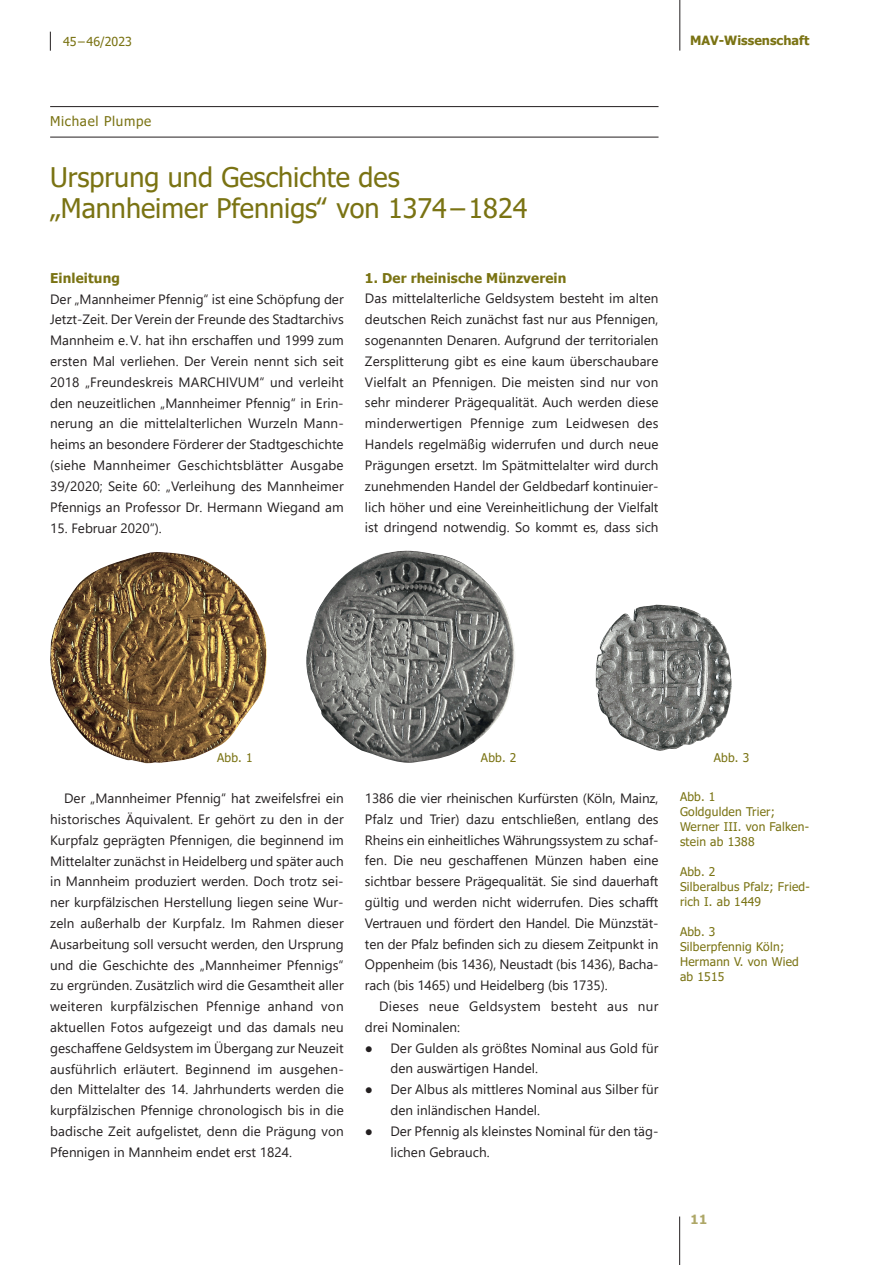
<style>
.page{position:relative;width:893px;height:1265px;background:#fff}
.page>*{position:absolute;margin:0;border:0;box-sizing:border-box;transform-origin:0 0}
.t1{font:27px/31.5px "Tahoma";color:#7a7313}
.t2{font:13.5px/20.9px "Segoe UI";color:#231f20;text-align:justify}
.t3{font:13.5px/20.9px "Segoe UI";letter-spacing:.025em;color:#231f20}
.t4{font:700 13.5px "Tahoma";letter-spacing:.01em;color:#7a7313}
.t5{font:13.5px "Tahoma";letter-spacing:.05em;color:#7a7313}
.t6{font:700 12.75px "Tahoma";color:#7a7313}
.t7{font:700 12.75px "Tahoma";color:#aea767}
.t8{font:12.45px "Tahoma";color:#7a7313}
.t9{font:12px/15px "Tahoma";letter-spacing:.02em;color:#7a7313}
</style>
<div class="page">
<hr style="left:679px;top:1216px;width:1px;height:49px;background:#231f20">
<svg style="left:50px;top:32px;width:1px;height:19px"></svg>
<hr style="left:679px;top:0;width:1px;height:51px;background:#231f20">
<img style="left:50px;top:552px;width:216px;height:211px">
<img style="left:306px;top:551px;width:209px;height:212px">
<img style="left:595px;top:604px;width:137px;height:147px">
<hr style="left:50px;top:106px;width:608px;height:1px;background:#231f20">
<hr style="left:50px;top:137px;width:608px;height:1px;background:#231f20">
<p class="t8" style="left:63px;top:33px;width:70px">45 – 46/2023</p>
<p class="t6" style="left:690px;top:31px;width:121px">MAV-Wissenschaft</p>
<p class="t5" style="left:50px;top:112px;width:103px">Michael Plumpe</p>
<h1 class="t1" style="left:50px;top:163px;width:479px">Ursprung und Geschichte des „Mannheimer Pfennigs‟ von 1374 – 1824</h1>
<p class="t4" style="left:50px;top:268px;width:71px">Einleitung</p>
<p class="t2" style="left:50px;top:287px;width:295px">Der „Mannheimer Pfennig“ ist eine Schöpfung der Jetzt-Zeit. Der Verein der Freunde des Stadtarchivs Mannheim e. V. hat ihn erschaffen und 1999 zum ersten Mal verliehen. Der Verein nennt sich seit 2018 „Freundeskreis MARCHIVUM“ und verleiht den neuzeitlichen „Mannheimer Pfennig“ in Erin&shy;nerung an die mittelalterlichen Wurzeln Mann&shy;heims an besondere Förderer der Stadtgeschichte (siehe Mannheimer Geschichtsblätter Ausgabe 39/2020; Seite 60: „Verleihung des Mannheimer Pfennigs an Professor Dr. Hermann Wiegand am</p>
<p class="t2" style="left:50px;top:516px;width:113px">15. Februar 2020“).</p>
<p class="t4" style="left:365px;top:268px;width:203px">1. Der rheinische Münzverein</p>
<p class="t2" style="left:365px;top:287px;width:295px">Das mittelalterliche Geldsystem besteht im alten deutschen Reich zunächst fast nur aus Pfennigen, sogenannten Denaren. Aufgrund der territorialen Zersplitterung gibt es eine kaum überschaubare Vielfalt an Pfennigen. Die meisten sind nur von sehr minderer Prägequalität. Auch werden diese minderwertigen Pfennige zum Leidwesen des Handels regelmäßig widerrufen und durch neue Prägungen ersetzt. Im Spätmittelalter wird durch zunehmenden Handel der Geldbedarf kontinuier&shy;lich höher und eine Vereinheitlichung der Vielfalt ist dringend notwendig. So kommt es, dass sich</p>
<p class="t9" style="left:217px;top:751px;width:37px">Abb. 1</p>
<p class="t9" style="left:481px;top:751px;width:37px">Abb. 2</p>
<p class="t9" style="left:713px;top:751px;width:37px">Abb. 3</p>
<p class="t2" style="left:50px;top:786px;width:295px;text-indent:14px">Der „Mannheimer Pfennig“ hat zweifelsfrei ein historisches Äquivalent. Er gehört zu den in der Kurpfalz geprägten Pfennigen, die beginnend im Mittelalter zunächst in Heidelberg und später auch in Mannheim produziert werden. Doch trotz sei&shy;ner kurpfälzischen Herstellung liegen seine Wur&shy;zeln außerhalb der Kurpfalz. Im Rahmen dieser Ausarbeitung soll versucht werden, den Ursprung und die Geschichte des „Mannheimer Pfennigs“ zu ergründen. Zusätzlich wird die Gesamtheit aller weiteren kurpfälzischen Pfennige anhand von aktuellen Fotos aufgezeigt und das damals neu geschaffene Geldsystem im Übergang zur Neuzeit ausführlich erläutert. Beginnend im ausgehen&shy;den Mittelalter des 14. Jahrhunderts werden die kurpfälzischen Pfennige chronologisch bis in die badische Zeit aufgelistet, denn die Prägung von Pfennigen in Mannheim endet erst 1824.</p>
<p class="t2" style="left:365px;top:786px;width:295px">1386 die vier rheinischen Kurfürsten (Köln, Mainz, Pfalz und Trier) dazu entschließen, entlang des Rheins ein einheitliches Währungssystem zu schaf&shy;fen. Die neu geschaffenen Münzen haben eine sichtbar bessere Prägequalität. Sie sind dauerhaft gültig und werden nicht widerrufen. Dies schafft Vertrauen und fördert den Handel. Die Münzstät&shy;ten der Pfalz befinden sich zu diesem Zeitpunkt in Oppenheim (bis 1436), Neustadt (bis 1436), Bacha&shy;rach (bis 1465) und Heidelberg (bis 1735).</p>
<p class="t3" style="left:365px;top:994px;width:295px;text-indent:14px">Dieses neue Geldsystem besteht aus nur drei Nominalen:</p>
<p class="t2" style="left:390px;top:1036px;width:269px;text-indent:-26px">● Der Gulden als größtes Nominal aus Gold für den auswärtigen Handel.</p>
<p class="t2" style="left:390px;top:1078px;width:269px;text-indent:-26px">● Der Albus als mittleres Nominal aus Silber für den inländischen Handel.</p>
<p class="t2" style="left:390px;top:1119px;width:269px;text-indent:-26px">● Der Pfennig als kleinstes Nominal für den täg&shy;lichen Gebrauch.</p>
<p class="t9" style="left:680px;top:790px;width:131px">Abb. 1<br>Goldgulden Trier;<br>Werner III. von Falken&shy;stein ab 1388</p>
<p class="t9" style="left:680px;top:865px;width:131px">Abb. 2<br>Silberalbus Pfalz; Fried&shy;rich I. ab 1449</p>
<p class="t9" style="left:680px;top:925px;width:120px">Abb. 3<br>Silberpfennig Köln;<br>Hermann V. von Wied ab 1515</p>
<p class="t7" style="left:690px;top:1210px;width:18px">11</p>
</div>
